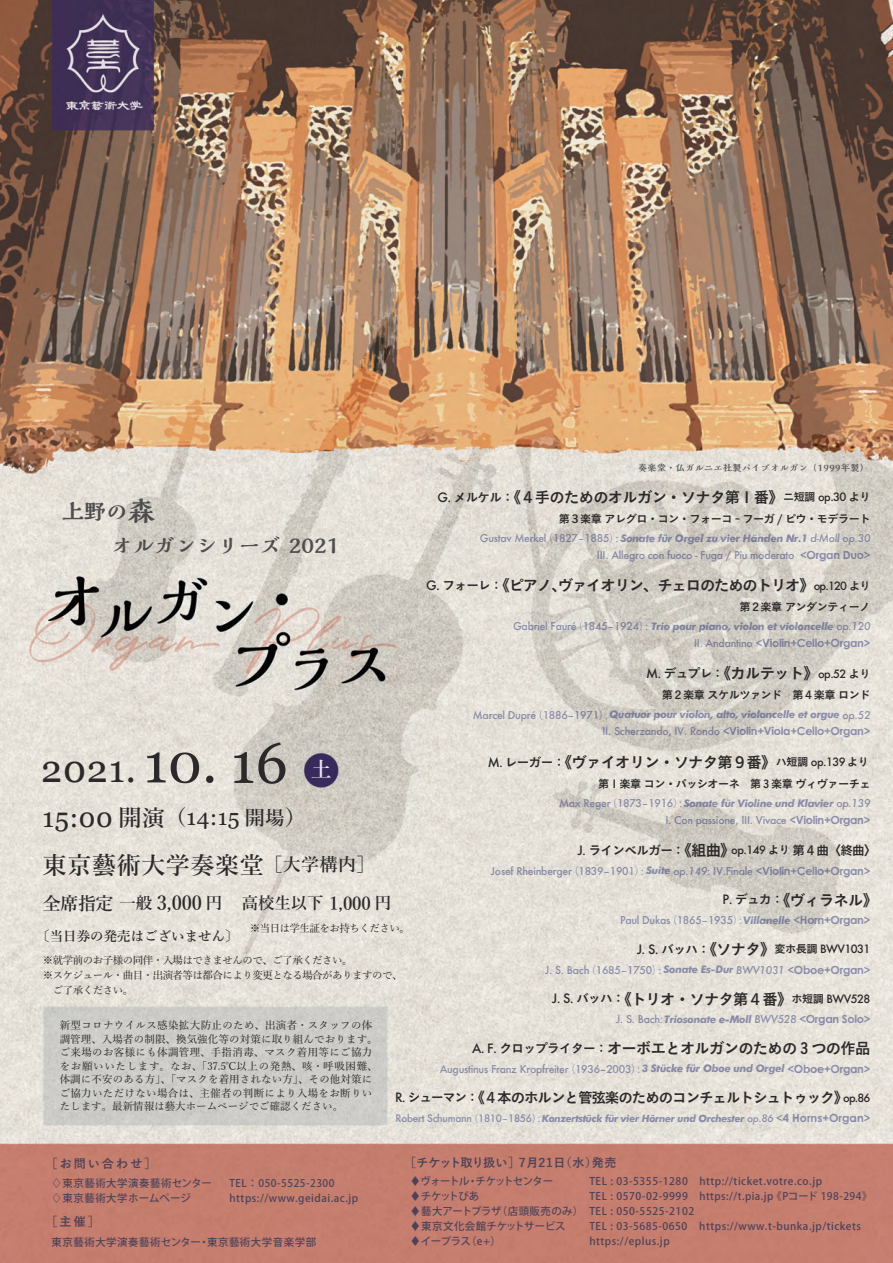
<style>
.page{position:relative;width:893px;height:1263px;background:#fff}
.page>*{position:absolute;margin:0;border:0;box-sizing:border-box;transform-origin:0 0}
.t1{font:37.5px "Georgia";color:#2b292a}
.t2{font:27px "Georgia";color:#2b292a}
.t3{font:600 24px "Yu Min";letter-spacing:.025em;color:#2b292a}
.t4{font:800 21.75px "Kaimin So Std";color:#3e3e3f}
.t5{font:800 21px "Kaimin So Std";letter-spacing:.01em;color:#3e3e3f}
.t6{font:600 21px "Yu Min";color:#fff}
.t7{font:600 18px "Yu Min";letter-spacing:-.025em;color:#2b292a}
.t8{font:15.3px "Koburina Go Std N W6";letter-spacing:-.05em;color:#2b292a}
.t9{font:15.3px "Koburina Go Std N W6";letter-spacing:-.075em;color:#2b292a}
.t10{font:14.55px "Koburina Go Std N W6";letter-spacing:-.075em;color:#2b292a}
.t11{font:600 13.5px "Yu Min";color:#2b292a}
.t12{font:12.6px "Koburina Go Std N W6";letter-spacing:-.05em;color:#2b292a}
.t13{font:700 12px "Yu Go";letter-spacing:.005em;color:#4d4358}
.t14{font:700 12px "Yu Go";letter-spacing:.04em;color:#4d4358}
.t15{font:700 11.25px "Century Gothic Pro";letter-spacing:-.025em;color:rgb(44 53 117/.5)}
.t16{font:11.1px "Koburina Go Std N W6";letter-spacing:-.05em;color:#2b292a}
.t17{font:500 11.1px "Futura";letter-spacing:-.05em;color:#2b292a}
.t18{font:500 10.5px "Futura";letter-spacing:-.025em;color:rgb(44 53 117/.5)}
.t19{font:italic 700 10.5px "Futura BT";letter-spacing:-.025em;color:rgb(44 53 117/.5)}
.t20{font:500 10.5px/15px "Koz Go Pr 6 N";letter-spacing:.05em;color:#4d4358}
.t21{font:500 10.5px/13.5px "Yu Min";letter-spacing:.03em;color:#2b292a}
.t22{font:500 10.5px "Yu Min";letter-spacing:-.05em;color:#2b292a}
.t23{font:500 10.5px/15px "Koz Go Pr 6 N";letter-spacing:-.03em;color:#4d4358}
.t24{font:500 10.5px "Koz Go Pr 6 N";letter-spacing:.03em;color:#4d4358}
.t25{font:italic 700 10.05px "Futura BT";letter-spacing:-.03em;color:rgb(44 53 117/.5)}
.t26{font:800 9px "Kaimin So Std";letter-spacing:.05em;color:#57585a}
.s1{font-family:"Futura";font-weight:500;font-size:12.6px}
.s2{font-size:12.6px}
.s3{font-size:11.1px}
.s4{font-family:"Futura";font-weight:500;font-size:11.1px}
.s5{font-family:"Futura";font-weight:500;font-style:normal}
.s6{font-family:"Koz Go Pr 6 N";font-weight:400;font-style:normal}
.s7{font-family:"Futura";font-weight:500}
.s8{font-family:"Century Gothic Pro";font-weight:700;font-size:11.25px}
.s9{font-family:"Futura";font-weight:500;font-size:10.5px}
.s10{font-size:15.3px}
.s11{font-family:"Koz Go Pr 6 N";font-weight:400}
.s12{font-family:"Futura BT";font-weight:700;font-style:italic}
.s13{font-style:italic}
.s14{font-family:"Koburina Go Std N W6";font-weight:400;font-size:12.6px}
.s15{font-family:"Koburina Go Std N W6";font-weight:400;font-size:15.3px}
.s16{font-family:"Koburina Go Std N W6";font-weight:400}
.s17{font-family:"Century Gothic Pro";font-style:normal;font-size:11.25px}
.s18{font-size:27px}
.s19{font-size:55.5px}
.s20{font-size:57px}
.s21{font-family:"Yu Min";font-weight:600;font-size:22.5px}
.s22{font-family:"Yu Min";font-weight:600;font-size:21px}
.s23{font-size:22.5px}
.s24{font-family:"Yu Min";font-weight:600;font-size:19.5px}
.s25{font-size:18px}
.s26{font-size:16.5px}
.s27{font-size:19.5px}
</style>
<div class="page">
<img style="left:0;top:0;width:893px;height:1263px">
<p class="t26" style="left:638px;top:461px;width:232px">奏楽堂・仏ガルニエ社製パイプオルガン（1999年製）</p>
<h3 class="t8" style="left:437px;top:485px;width:435px"><span class="s1">G.</span> <span class="s2">メルケル：</span>《４手のためのオルガン・ソナタ第１番》<span class="s3">ニ短調</span> <span class="s4">op.30</span> <span class="s3">より</span></h3>
<p class="t16" style="left:559px;top:510px;width:313px">第３楽章 アレグロ・コン・フォーコ - フーガ / ピウ・モデラート</p>
<p class="t19" style="left:480px;top:532px;width:392px"><span class="s5">Gustav Merkel</span> <span class="s6">（</span><span class="s5">1827–1885</span><span class="s6">）</span><span class="s5">:</span> Sonate für Orgel zu vier Händen Nr.1 <span class="s7">d-Moll op.30</span></p>
<p class="t18" style="left:597px;top:548px;width:275px">III. Allegro con fuoco - Fuga / Piu moderato <span class="s8">&lt;Organ Duo&gt;</span></p>
<h3 class="t9" style="left:426px;top:573px;width:446px"><span class="s1">G.</span> <span class="s2">フォーレ：</span>《ピアノ、ヴァイオリン、チェロのためのトリオ》<span class="s4">op.120</span> <span class="s3">より</span></h3>
<p class="t16" style="left:739px;top:598px;width:133px">第２楽章 アンダンティーノ</p>
<p class="t19" style="left:513px;top:620px;width:359px"><span class="s5">Gabriel Fauré</span><span class="s6">（</span><span class="s5">1845–1924</span><span class="s6">）</span><span class="s5">:</span> Trio pour piano, violon et violoncelle <span class="s7">op.120</span></p>
<p class="t15" style="left:694px;top:636px;width:178px"><span class="s9">II. Andantino</span> &lt;Violin+Cello+Organ&gt;</p>
<h3 class="t8" style="left:646px;top:662px;width:226px"><span class="s1">M.</span> <span class="s2">デュプレ：</span>《カルテット》<span class="s4">op.52</span> <span class="s3">より</span></h3>
<p class="t16" style="left:662px;top:687px;width:210px">第２楽章 スケルツァンド　第４楽章 ロンド</p>
<p class="t19" style="left:473px;top:708px;width:399px"><span class="s5">Marcel Dupré</span> <span class="s6">（</span><span class="s5">1886–1971</span><span class="s6">）:</span> Quatuor pour violon, alto, violoncelle et orgue <span class="s7">op.52</span></p>
<p class="t15" style="left:602px;top:724px;width:270px"><span class="s9">II. Scherzando, IV. Rondo</span> &lt;Violin+Viola+Cello+Organ&gt;</p>
<h3 class="t8" style="left:488px;top:750px;width:383px"><span class="s1">M.</span> <span class="s2">レーガー：</span>《ヴァイオリン・ソナタ第９番》<span class="s3">ハ短調</span> <span class="s4">op.139</span> <span class="s3">より</span></h3>
<p class="t16" style="left:598px;top:775px;width:274px">第１楽章 コン・パッシオーネ　第 3 楽章 ヴィヴァーチェ</p>
<p class="t19" style="left:559px;top:796px;width:313px"><span class="s5">Max Reger</span> <span class="s6">（</span><span class="s5">1873–1916</span><span class="s6">）:</span> Sonate für Violine und Klavier <span class="s7">op.139</span></p>
<p class="t18" style="left:665px;top:812px;width:206px">I. Con passione, III. Vivace <span class="s8">&lt;Violin+Organ&gt;</span></p>
<p class="t12" style="left:578px;top:840px;width:301px"><span class="s7">J.</span> ラインベルガー：<span class="s10">《組曲》</span><span class="s4">op.149</span> <span class="s3">より</span> 第４曲〈終曲〉</p>
<p class="t18" style="left:491px;top:863px;width:381px">Josef Rheinberger <span class="s11">（</span>1839–1901<span class="s11">）</span>: <span class="s12">Suite</span> <span class="s13">op.149</span>: IV.Finale <span class="s8">&lt;Violin+Cello+Organ&gt;</span></p>
<h3 class="t8" style="left:723px;top:888px;width:157px"><span class="s1">P.</span> <span class="s2">デュカ：</span>《ヴィラネル》</h3>
<p class="t18" style="left:620px;top:913px;width:252px">Paul Dukas <span class="s11">（</span>1865–1935<span class="s11">）:</span> <span class="s12">Villanelle</span> <span class="s8">&lt;Horn+Organ&gt;</span></p>
<p class="t17" style="left:637px;top:942px;width:235px"><span class="s2">J. S.</span> <span class="s14">バッハ：</span><span class="s15">《ソナタ》</span><span class="s16">変ホ長調</span> BWV1031</p>
<p class="t18" style="left:545px;top:962px;width:327px">J. S. Bach <span class="s11">（</span>1685–1750<span class="s11">）</span>: <span class="s12">Sonate Es-Dur</span> <span class="s13">BWV1031</span> <span class="s8">&lt;Oboe+Organ&gt;</span></p>
<h3 class="t8" style="left:552px;top:987px;width:320px"><span class="s1">J. S.</span> <span class="s2">バッハ：</span>《トリオ・ソナタ第４番》<span class="s3">ホ短調</span> <span class="s4">BWV528</span></h3>
<p class="t19" style="left:616px;top:1013px;width:256px"><span class="s5">J. S. Bach</span><span class="s6">:</span> Triosonate e-Moll <span class="s7">BWV528</span> <span class="s17">&lt;Organ Solo&gt;</span></p>
<h3 class="t8" style="left:472px;top:1036px;width:400px"><span class="s1">A. F.</span> <span class="s2">クロップライター：</span>オーボエとオルガンのための 3 つの作品</h3>
<p class="t18" style="left:440px;top:1061px;width:432px">Augustinus Franz Kropfreiter <span class="s11">（</span>1936–2003<span class="s11">）:</span> <span class="s12">3 Stücke für Oboe und Orgel</span> <span class="s8">&lt;Oboe+Organ&gt;</span></p>
<h3 class="t10" style="left:395px;top:1086px;width:477px"><span class="s1">R.</span> <span class="s2">シューマン：</span>《４本のホルンと管弦楽のためのコンチェルトシュトゥック》<span class="s4">op.86</span></h3>
<p class="t25" style="left:396px;top:1112px;width:476px"><span class="s5">Robert Schumann</span> <span class="s6">（</span><span class="s5">1810–1856</span><span class="s6">）:</span> Konzertstück für vier Hörner und Orchester <span class="s7">op.86</span> <span class="s17">&lt;4 Horns+Organ&gt;</span></p>
<h3 class="t4" style="left:62px;top:496px;width:94px">上野の<span class="s18">森</span></h3>
<h3 class="t5" style="left:112px;top:531px;width:229px">オルガンシリーズ 2021</h3>
<h1 class="t1" style="left:41px;top:742px;width:248px">2021. <span class="s19">10.</span> <span class="s20">16</span></h1>
<h2 class="t2" style="left:43px;top:798px;width:265px">15:00 <span class="s21">開演</span><span class="s22">（</span><span class="s23">14:15</span> <span class="s24">開場</span><span class="s22">）</span></h2>
<h3 class="t3" style="left:43px;top:851px;width:333px">東京藝術大学奏楽堂<span class="s25">［大学構内］</span></h3>
<h3 class="t7" style="left:43px;top:893px;width:350px">全席指定<span class="s26">一般</span> <span class="s27">3,000</span> <span class="s26">円 高校生以下</span> 1,000 <span class="s26">円</span></h3>
<p class="t11" style="left:36px;top:928px;width:204px">〔当日券の発売はございません〕</p>
<p class="t22" style="left:43px;top:950px;width:311px">※就学前のお子様の同伴・入場はできませんので、ご了承ください。</p>
<p class="t22" style="left:43px;top:965px;width:361px">※スケジュール・曲目・出演者等は都合により変更となる場合がありますので、</p>
<p class="t22" style="left:53px;top:980px;width:82px">ご了承ください。</p>
<p class="t21" style="left:60px;top:1017px;width:320px">新型コロナウイルス感染拡大防止のため、出演者・スタッフの体調管理、入場者の制限、換気強化等の対策に取り組んでおります。ご来場のお客様にも体調管理、手指消毒、マスク着用等にご協力をお願いいたします。なお、「37.5℃以上の発熱、咳・呼吸困難、体調に不安のある方」、「マスクを着用されない方」、その他対策にご協力いただけない場合は、主催者の判断により入場をお断りいたします。最新情報は藝大ホームページでご確認ください。</p>
<h3 class="t6" style="left:311px;top:757px;width:22px">土</h3>
<p class="t22" style="left:250px;top:918px;width:162px">※当日は学生証をお持ちください。</p>
<p class="t14" style="left:45px;top:1157px;width:113px">［お問い合わせ］</p>
<p class="t20" style="left:52px;top:1176px;width:162px">♢東京藝術大学演奏藝術センター</p>
<p class="t20" style="left:230px;top:1176px;width:106px">TEL ： 050-5525-2300</p>
<p class="t24" style="left:52px;top:1192px;width:141px">♢東京藝術大学ホームページ</p>
<p class="t20" style="left:229px;top:1191px;width:130px">https://www.geidai.ac.jp</p>
<p class="t14" style="left:45px;top:1215px;width:56px">［主催］</p>
<p class="t20" style="left:52px;top:1235px;width:266px">東京藝術大学演奏藝術センター・東京藝術大学音楽学部</p>
<p class="t13" style="left:404px;top:1156px;width:214px">［チケット取り扱い］7月21日（水）発売</p>
<p class="t23" style="left:410px;top:1174px;width:175px">♦ヴォートル・チケットセンター<br>♦チケットぴあ<br>♦藝大アートプラザ（店頭販売のみ）♦東京文化会館チケットサービス<br>♦イープラス（e+）</p>
<p class="t20" style="left:589px;top:1174px;width:284px">TEL : 03-5355-1280　http://ticket.votre.co.jp<br>TEL : 0570-02-9999　https://t.pia.jp 《Pコード 198-294》TEL : 050-5525-2102<br>TEL : 03-5685-0650 https://www.t-bunka.jp/tickets https://eplus.jp</p>
</div>
